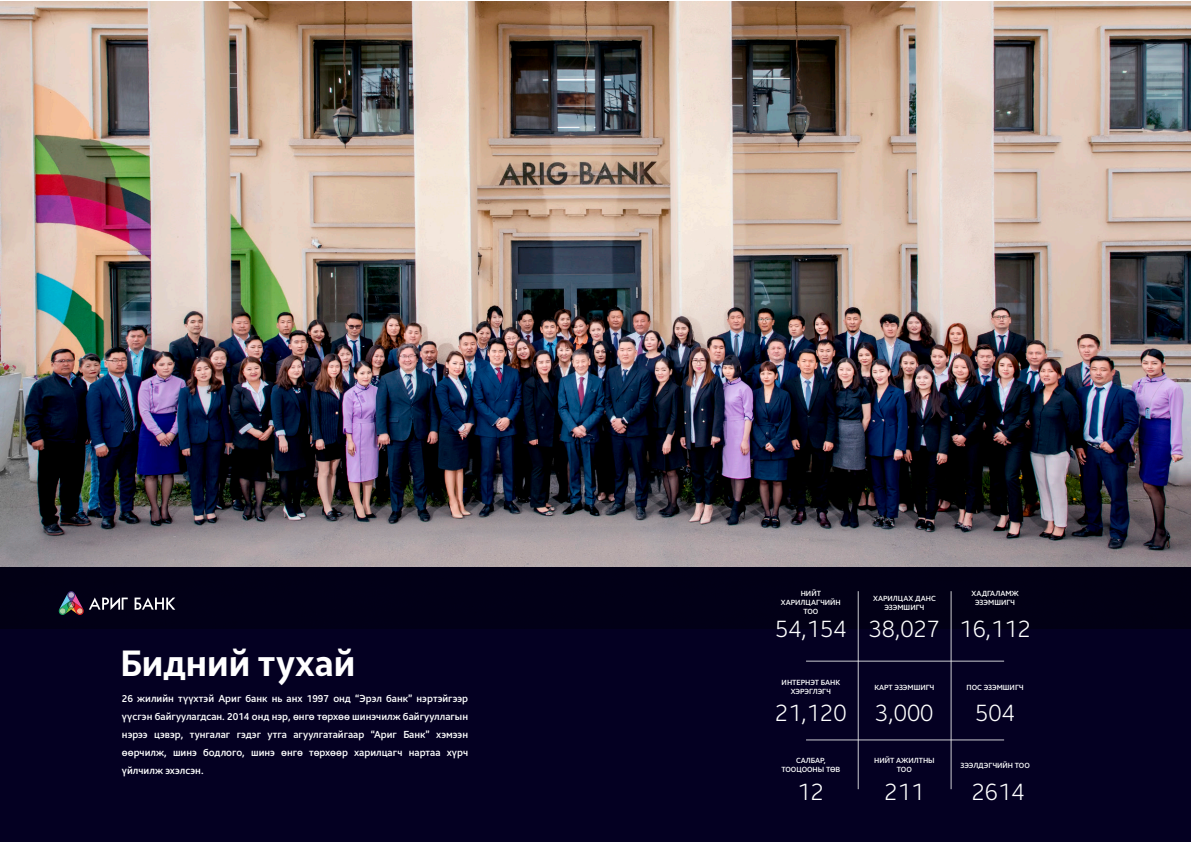
<style>
.page{position:relative;width:1191px;height:842px;background:#fff}
.page>*{position:absolute;margin:0;border:0;box-sizing:border-box;transform-origin:0 0}
.Headline_white{font:700 36px "Samsung Sans";color:#fff}
.body_text_white{font:300 23.7px "Samsung Sans";color:#fff}
.body_text_white-2{font:500 10px/18px "Samsung Sans";color:#fff;text-align:justify}
.body_text_white-3{font:500 7.3px/8.8px "Samsung Sans";color:#fff;text-align:center}
</style>
<div class="page">
<img style="left:0;top:1px;width:1191px;height:566px">
<div style="left:0;top:567px;width:1191px;height:275px;background:#040022"></div>
<hr style="left:858px;top:591px;width:1px;height:198px;background:#fff">
<hr style="left:806px;top:661px;width:198px;height:1px;background:#fff">
<hr style="left:806px;top:740px;width:198px;height:1px;background:#fff">
<hr style="left:951px;top:591px;width:1px;height:198px;background:#fff">
<svg style="left:135px;top:597px;width:40px;height:13px"></svg>
<svg style="left:58px;top:591px;width:70px;height:24px"></svg>
<p class="Headline_white" style="left:120px;top:638px;width:236px">Бидний тухай</p>
<p class="body_text_white-2" style="left:122px;top:689px;width:348px">26 жилийн түүхтэй Ариг банк нь анх 1997 онд “Эрэл банк” нэртэйгээр үүсгэн байгуулагдсан. 2014 онд нэр, өнгө төрхөө шинэчилж байгууллагын нэрээ цэвэр, тунгалаг гэдэг утга агуулгатайгаар “Ариг Банк” хэмээн өөрчилж, шинэ бодлого, шинэ өнгө төрхөөр харилцагч нартаа хүрч үйлчилж эхэлсэн.</p>
<p class="body_text_white-3" style="left:781px;top:589px;width:61px">НИЙТ<br>ХАРИЛЦАГЧИЙН<br>ТОО</p>
<p class="body_text_white-3" style="left:873px;top:594px;width:64px">ХАРИЛЦАХ ДАНС<br>ЭЗЭМШИГЧ</p>
<p class="body_text_white-3" style="left:971px;top:589px;width:49px">ХАДГАЛАМЖ<br>ЭЗЭМШИГЧ</p>
<p class="body_text_white" style="left:775px;top:612px;width:73px">54,154</p>
<p class="body_text_white" style="left:868px;top:612px;width:73px">38,027</p>
<p class="body_text_white" style="left:959px;top:612px;width:73px">16,112</p>
<p class="body_text_white-3" style="left:781px;top:678px;width:60px">ИНТЕРНЭТ БАНК<br>ХЭРЭГЛЭГЧ</p>
<p class="body_text_white-3" style="left:874px;top:682px;width:62px">КАРТ ЭЗЭМШИГЧ</p>
<p class="body_text_white-3" style="left:966px;top:682px;width:59px">ПОС ЭЗЭМШИГЧ</p>
<p class="body_text_white" style="left:775px;top:696px;width:73px">21,120</p>
<p class="body_text_white" style="left:875px;top:696px;width:60px">3,000</p>
<p class="body_text_white" style="left:975px;top:696px;width:41px">504</p>
<p class="body_text_white-3" style="left:781px;top:756px;width:60px">САЛБАР,<br>ТООЦООНЫ ТӨВ</p>
<p class="body_text_white-3" style="left:874px;top:756px;width:62px">НИЙТ АЖИЛТНЫ<br>ТОО</p>
<p class="body_text_white-3" style="left:960px;top:760px;width:71px">ЗЭЭЛДЭГЧИЙН ТОО</p>
<p class="body_text_white" style="left:797px;top:775px;width:28px">12</p>
<p class="body_text_white" style="left:884px;top:775px;width:41px">211</p>
<p class="body_text_white" style="left:971px;top:775px;width:54px">2614</p>
</div>
